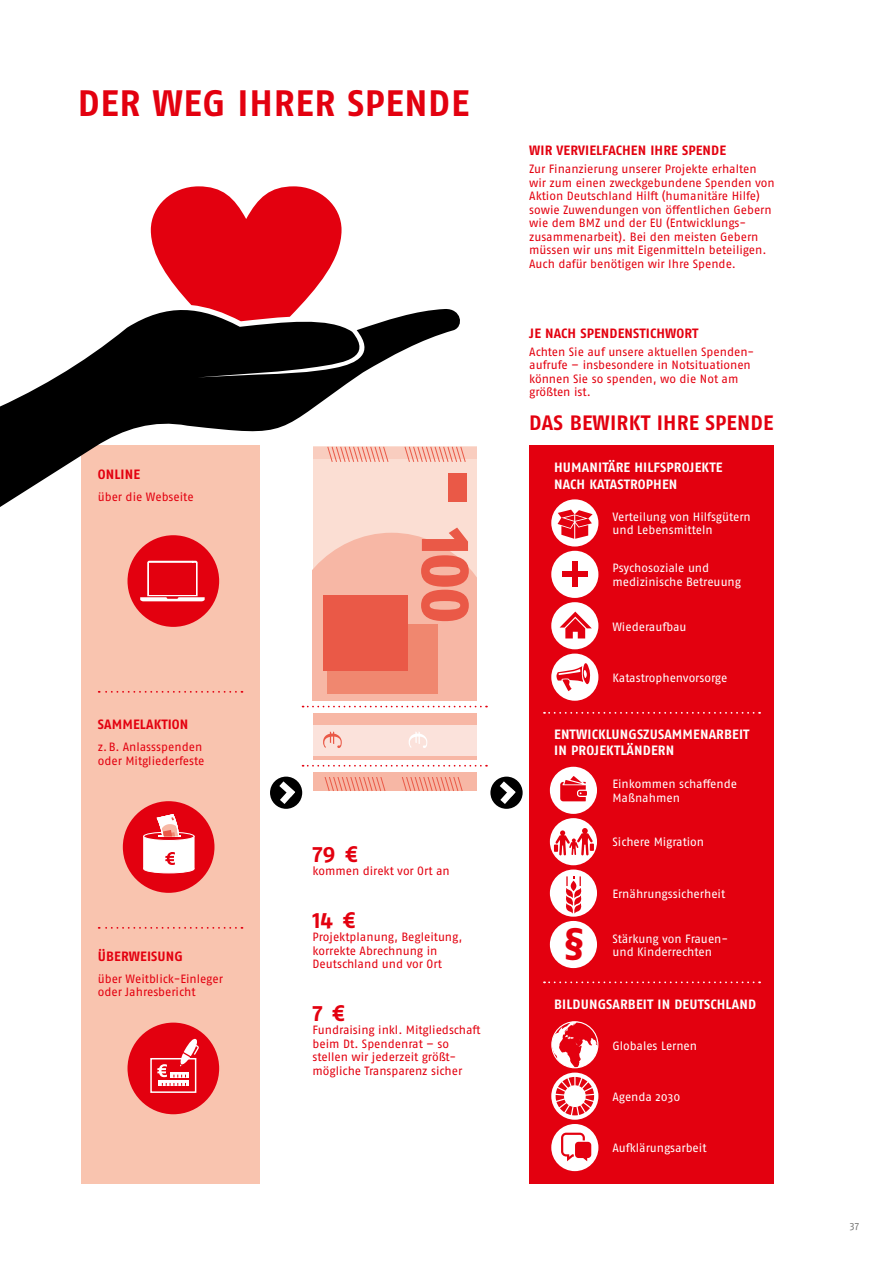
<style>
.page{position:relative;width:893px;height:1263px;background:#fff}
.page>*{position:absolute;margin:0;border:0;box-sizing:border-box;transform-origin:0 0}
.t1{font:700 42px "Fago OT";color:#e3000f}
.t2{font:700 36.75px "Fago OT";letter-spacing:.02em;color:#e3000f}
.t3{font:700 22.5px "Fago OT";color:#e3000f}
.t4{font:700 20.85px "Fago OT";letter-spacing:.01em;color:#e3000f}
.t5{font:700 13.5px/16.5px "Fago OT";letter-spacing:.01em;color:#fff}
.t6{font:700 13.5px "Fago OT";letter-spacing:.01em;color:#e3000f}
.t7{font:12px/13.5px "Fago OT";color:#e3000f}
.t8{font:12px/13.5px "Fago OT";letter-spacing:-.005em;color:#fff}
.t9{font:10.5px "Fago OT";color:#7b7b7a}
</style>
<div class="page">
<div style="left:270px;top:777px;width:32px;height:32px;background:#000;border-radius:50%"></div>
<svg style="left:279px;top:781px;width:16px;height:23px"></svg>
<div style="left:490px;top:777px;width:33px;height:32px;background:#000;border-radius:50%"></div>
<svg style="left:500px;top:781px;width:16px;height:23px"></svg>
<div style="left:529px;top:445px;width:245px;height:739px;background:#e3000f"></div>
<svg style="left:544px;top:712px;width:216px;height:2px"></svg>
<svg style="left:544px;top:981px;width:216px;height:2px"></svg>
<div style="left:551px;top:1124px;width:47px;height:47px;background:#fff;border-radius:50%"></div>
<svg style="left:561px;top:1133px;width:30px;height:28px"></svg>
<svg style="left:551px;top:1072px;width:47px;height:48px"></svg>
<svg style="left:556px;top:1077px;width:38px;height:38px"></svg>
<svg style="left:551px;top:1021px;width:47px;height:47px"></svg>
<div style="left:551px;top:1021px;width:47px;height:47px;border:1px solid #fff;border-radius:50%"></div>
<div style="left:550px;top:921px;width:47px;height:47px;background:#fff;border-radius:50%"></div>
<div style="left:550px;top:818px;width:47px;height:47px;background:#fff;border-radius:50%"></div>
<svg style="left:554px;top:828px;width:40px;height:27px"></svg>
<div style="left:550px;top:767px;width:47px;height:47px;background:#fff;border-radius:50%"></div>
<svg style="left:560px;top:776px;width:27px;height:25px"></svg>
<div style="left:550px;top:869px;width:47px;height:48px;background:#fff;border-radius:50%"></div>
<svg style="left:566px;top:876px;width:16px;height:37px"></svg>
<div style="left:551px;top:551px;width:47px;height:47px;background:#fff;border-radius:50%"></div>
<div style="left:572px;top:562px;width:6px;height:25px;background:#e3000f"></div>
<div style="left:562px;top:571px;width:26px;height:6px;background:#e3000f"></div>
<div style="left:551px;top:654px;width:47px;height:47px;background:#fff;border-radius:50%"></div>
<svg style="left:556px;top:663px;width:34px;height:28px"></svg>
<div style="left:551px;top:602px;width:47px;height:47px;background:#fff;border-radius:50%"></div>
<svg style="left:560px;top:612px;width:32px;height:26px"></svg>
<div style="left:551px;top:499px;width:47px;height:47px;background:#fff;border-radius:50%"></div>
<svg style="left:558px;top:510px;width:35px;height:29px"></svg>
<div style="left:313px;top:447px;width:164px;height:11px;background:#f9cdbf"></div>
<svg style="left:313px;top:473px;width:164px;height:227px;background:#f6b4a4"></svg>
<div style="left:327px;top:625px;width:111px;height:69px;background:#f0876f"></div>
<div style="left:323px;top:595px;width:84px;height:75px;background:#ea5947"></div>
<svg style="left:464px;top:446px;width:2px;height:17px"></svg>
<div style="left:313px;top:772px;width:164px;height:19px;background:#f7b7a5"></div>
<svg style="left:324px;top:777px;width:62px;height:14px"></svg>
<svg style="left:402px;top:777px;width:61px;height:14px"></svg>
<svg style="left:303px;top:706px;width:184px;height:1px"></svg>
<svg style="left:303px;top:765px;width:184px;height:2px"></svg>
<div style="left:313px;top:713px;width:164px;height:46px;background:#f7b7a5"></div>
<div style="left:313px;top:725px;width:164px;height:30px;background:#fbe2db"></div>
<svg style="left:323px;top:731px;width:19px;height:17px"></svg>
<svg style="left:409px;top:732px;width:18px;height:16px"></svg>
<div style="left:81px;top:445px;width:178px;height:739px;background:#f9c4af"></div>
<svg style="left:99px;top:691px;width:143px;height:2px"></svg>
<svg style="left:99px;top:927px;width:143px;height:2px"></svg>
<div style="left:128px;top:1022px;width:91px;height:92px;background:#e3000f;border-radius:50%"></div>
<div style="left:128px;top:535px;width:91px;height:92px;background:#e3000f;border-radius:50%"></div>
<svg style="left:140px;top:561px;width:65px;height:40px"></svg>
<div style="left:149px;top:563px;width:47px;height:31px;background:#e3000f"></div>
<div style="left:123px;top:801px;width:91px;height:92px;background:#e3000f;border-radius:50%"></div>
<div style="left:144px;top:864px;width:50px;height:9px;background:#fff;border-radius:50%"></div>
<div style="left:143px;top:864px;width:52px;height:9px;border:1px solid #fff;border-radius:50%"></div>
<div style="left:143px;top:836px;width:52px;height:33px;background:#fff;border:1px solid #fff"></div>
<svg style="left:144px;top:832px;width:50px;height:8px"></svg>
<div style="left:143px;top:832px;width:52px;height:9px;border:1px solid #fff;border-radius:50%"></div>
<svg style="left:165px;top:852px;width:10px;height:13px"></svg>
<svg style="left:157px;top:814px;width:24px;height:23px"></svg>
<svg style="left:180px;top:1038px;width:19px;height:28px"></svg>
<div style="left:150px;top:1058px;width:46px;height:35px;border:2px solid #fff"></div>
<div style="left:158px;top:1080px;width:30px;height:6px;background:#fff"></div>
<div style="left:170px;top:1072px;width:18px;height:5px;background:#fff"></div>
<svg style="left:174px;top:1074px;width:12px;height:3px"></svg>
<svg style="left:162px;top:1083px;width:24px;height:3px"></svg>
<svg style="left:157px;top:1064px;width:10px;height:13px"></svg>
<svg style="left:151px;top:186px;width:191px;height:117px"></svg>
<svg style="left:0;top:303px;width:464px;height:209px"></svg>
<h2 class="t2" style="left:78px;top:81px;width:393px">DER WEG IHRER SPENDE</h2>
<p class="t6" style="left:98px;top:466px;width:44px">ONLINE</p>
<p class="t7" style="left:98px;top:490px;width:97px">über die Webseite</p>
<p class="t6" style="left:98px;top:716px;width:92px">SAMMELAKTION</p>
<p class="t7" style="left:98px;top:740px;width:108px">z.B. Anlassspenden oder Mitgliederfeste</p>
<p class="t6" style="left:98px;top:948px;width:87px">ÜBERWEISUNG</p>
<p class="t7" style="left:98px;top:972px;width:127px">über Weitblick-Einleger oder Jahresbericht</p>
<h3 class="t3" style="left:313px;top:840px;width:47px">79 €</h3>
<p class="t7" style="left:313px;top:864px;width:139px">kommen direkt vor Ort an</p>
<h3 class="t3" style="left:313px;top:906px;width:44px">14 €</h3>
<p class="t7" style="left:313px;top:930px;width:151px">Projektplanung, Begleitung, korrekte Abrechnung in<br>Deutschland und vor Ort</p>
<h3 class="t3" style="left:313px;top:999px;width:34px">7 €</h3>
<p class="t7" style="left:313px;top:1023px;width:170px">Fundraising inkl. Mitgliedschaft beim Dt. Spendenrat – so stellen wir jederzeit größt&shy;mögliche Transparenz sicher</p>
<p class="t6" style="left:529px;top:142px;width:198px">WIR VERVIELFACHEN IHRE SPENDE</p>
<p class="t7" style="left:529px;top:162px;width:247px">Zur Finanzierung unserer Projekte erhalten wir zum einen zweckgebundene Spenden von Aktion Deutschland Hilft (humanitäre Hilfe) sowie Zuwendungen von öffentlichen Gebern wie dem BMZ und der EU (Entwicklungs&shy;zusammenarbeit). Bei den meisten Gebern müssen wir uns mit Eigenmitteln beteiligen.<br>Auch dafür benötigen wir Ihre Spende.</p>
<p class="t6" style="left:529px;top:325px;width:171px">JE NACH SPENDENSTICHWORT</p>
<p class="t7" style="left:529px;top:345px;width:224px">Achten Sie auf unsere aktuellen Spenden&shy;aufrufe – insbesondere in Notsituationen können Sie so spenden, wo die Not am größten ist.</p>
<h3 class="t4" style="left:529px;top:410px;width:246px">DAS BEWIRKT IHRE SPENDE</h3>
<p class="t5" style="left:554px;top:459px;width:170px">HUMANITÄRE HILFSPROJEKTE<br>NACH KATASTROPHEN</p>
<p class="t8" style="left:612px;top:510px;width:140px">Verteilung von Hilfsgütern und Lebensmitteln</p>
<p class="t8" style="left:612px;top:561px;width:130px">Psychosoziale und medizinische Betreuung</p>
<p class="t8" style="left:612px;top:620px;width:76px">Wiederaufbau</p>
<p class="t8" style="left:612px;top:671px;width:116px">Katastrophenvorsorge</p>
<p class="t5" style="left:554px;top:726px;width:197px">ENTWICKLUNGSZUSAMMENARBEIT<br>IN PROJEKTLÄNDERN</p>
<p class="t8" style="left:612px;top:777px;width:126px">Einkommen schaffende<br>Maßnahmen</p>
<p class="t8" style="left:612px;top:835px;width:93px">Sichere Migration</p>
<h1 class="t1" style="left:564px;top:916px;width:21px">§</h1>
<p class="t8" style="left:612px;top:887px;width:114px">Ernährungssicherheit</p>
<p class="t8" style="left:612px;top:931px;width:117px">Stärkung von Frauen-</p>
<p class="t8" style="left:612px;top:945px;width:101px">und Kinderrechten</p>
<p class="t5" style="left:554px;top:996px;width:203px">BILDUNGSARBEIT IN DEUTSCHLAND</p>
<p class="t8" style="left:612px;top:1038px;width:86px">Globales Lernen</p>
<p class="t8" style="left:612px;top:1090px;width:69px">Agenda 2030</p>
<p class="t8" style="left:612px;top:1141px;width:96px">Aufklärungsarbeit</p>
<p class="t9" style="left:850px;top:1219px;width:11px">37</p>
</div>
